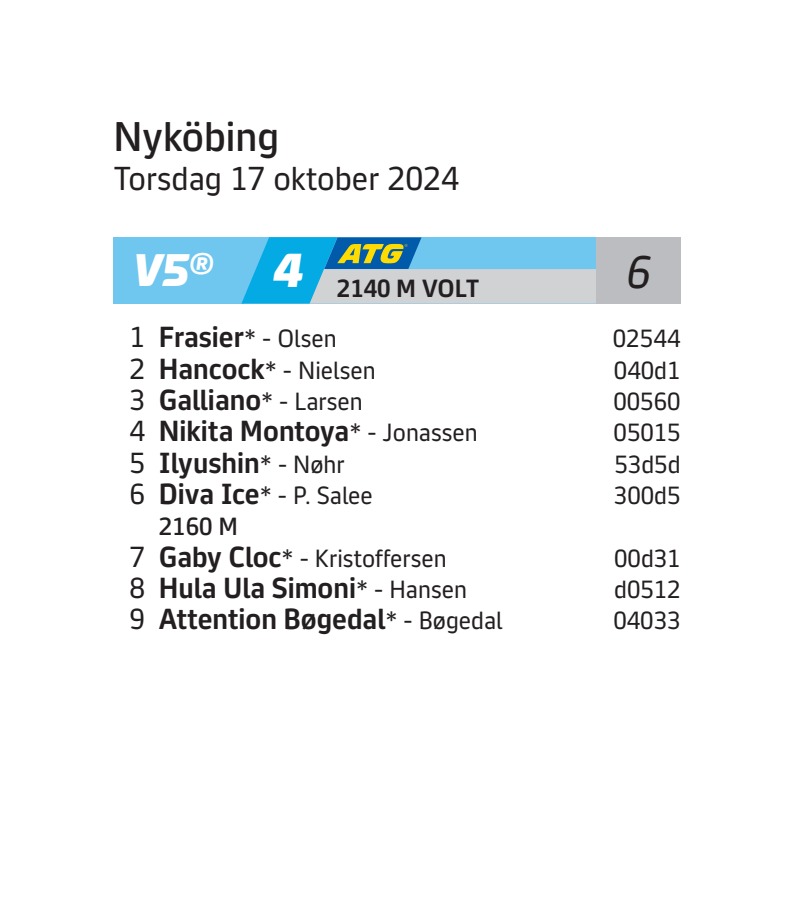
<style>
.page{position:relative;width:794px;height:908px;background:#fff}
.page>*{position:absolute;margin:0;border:0;box-sizing:border-box;transform-origin:0 0}
.t1{font:46px "ATG Rubrik";color:#fff}
.t2{font:44px "ATG Rubrik";color:#fff}
.t3{font:italic 44px "ATG Text";color:#231f20}
.t4{font:500 40px "ATG Text";color:#231f20}
.t5{font:32px "ATG Text";color:#231f20}
.HorseAndRider{font:700 28px "ATG Text";color:#231f20}
.S_REKORD{font:28px "ATG Text";color:#231f20}
.HorseAndRider-2{font:24px "ATG Text";color:#231f20}
.S_REKORD-2{font:24px "ATG Text";color:#231f20}
.t6{font:700 24px "ATG Text";color:#231f20}
.Distance{font:500 24px "ATG Text";color:#231f20}
.s1{font-weight:400;font-size:24px}
.s2{font-weight:700;font-size:28px}
</style>
<div class="page">
<div style="left:595px;top:237px;width:85px;height:66px;background:#bcbdc0"></div>
<svg style="left:113px;top:237px;width:483px;height:66px;background:#79bfdb"></svg>
<p class="t4" style="left:113px;top:113px;width:167px">Nyköbing</p>
<p class="t5" style="left:113px;top:159px;width:347px">Torsdag 17 oktober 2024</p>
<p class="t2" style="left:134px;top:244px;width:80px">V5®</p>
<p class="t1" style="left:273px;top:243px;width:32px">4</p>
<p class="t6" style="left:337px;top:274px;width:144px">2140 M VOLT</p>
<p class="t3" style="left:626px;top:246px;width:26px">6</p>
<p class="S_REKORD" style="left:129px;top:320px;width:17px">1</p>
<p class="HorseAndRider" style="left:159px;top:320px;width:179px">Frasier<span class="s1">* - Olsen</span></p>
<p class="S_REKORD-2" style="left:613px;top:324px;width:69px">02544</p>
<p class="S_REKORD" style="left:129px;top:352px;width:17px">2</p>
<p class="HorseAndRider-2" style="left:159px;top:356px;width:218px"><span class="s2">Hancock</span>* - Nielsen</p>
<p class="S_REKORD-2" style="left:614px;top:356px;width:68px">040d1</p>
<p class="S_REKORD" style="left:129px;top:383px;width:17px">3</p>
<p class="HorseAndRider" style="left:159px;top:383px;width:206px">Galliano<span class="s1">* - Larsen</span></p>
<p class="S_REKORD-2" style="left:613px;top:387px;width:69px">00560</p>
<p class="S_REKORD" style="left:129px;top:414px;width:17px">4</p>
<p class="HorseAndRider" style="left:159px;top:414px;width:320px">Nikita Montoya<span class="s1">* - Jonassen</span></p>
<p class="S_REKORD-2" style="left:613px;top:418px;width:68px">05015</p>
<p class="S_REKORD" style="left:129px;top:446px;width:17px">5</p>
<p class="HorseAndRider" style="left:159px;top:445px;width:187px">Ilyushin<span class="s1">* - Nøhr</span></p>
<p class="S_REKORD-2" style="left:614px;top:449px;width:67px">53d5d</p>
<p class="S_REKORD" style="left:129px;top:477px;width:17px">6</p>
<p class="HorseAndRider-2" style="left:159px;top:481px;width:215px"><span class="s2">Diva Ice</span>* - P. Salee</p>
<p class="S_REKORD-2" style="left:614px;top:481px;width:68px">300d5</p>
<p class="Distance" style="left:159px;top:512px;width:81px">2160 M</p>
<p class="S_REKORD" style="left:129px;top:540px;width:17px">7</p>
<p class="HorseAndRider-2" style="left:159px;top:543px;width:289px"><span class="s2">Gaby Cloc</span>* - Kristoffersen</p>
<p class="S_REKORD-2" style="left:614px;top:543px;width:68px">00d31</p>
<p class="S_REKORD" style="left:129px;top:571px;width:17px">8</p>
<p class="HorseAndRider" style="left:159px;top:570px;width:310px">Hula Ula Simoni<span class="s1">* - Hansen</span></p>
<p class="S_REKORD-2" style="left:614px;top:575px;width:68px">d0512</p>
<p class="S_REKORD" style="left:129px;top:602px;width:17px">9</p>
<p class="HorseAndRider" style="left:159px;top:602px;width:345px">Attention Bøgedal<span class="s1">* - Bøgedal</span></p>
<p class="S_REKORD-2" style="left:613px;top:606px;width:69px">04033</p>
</div>
